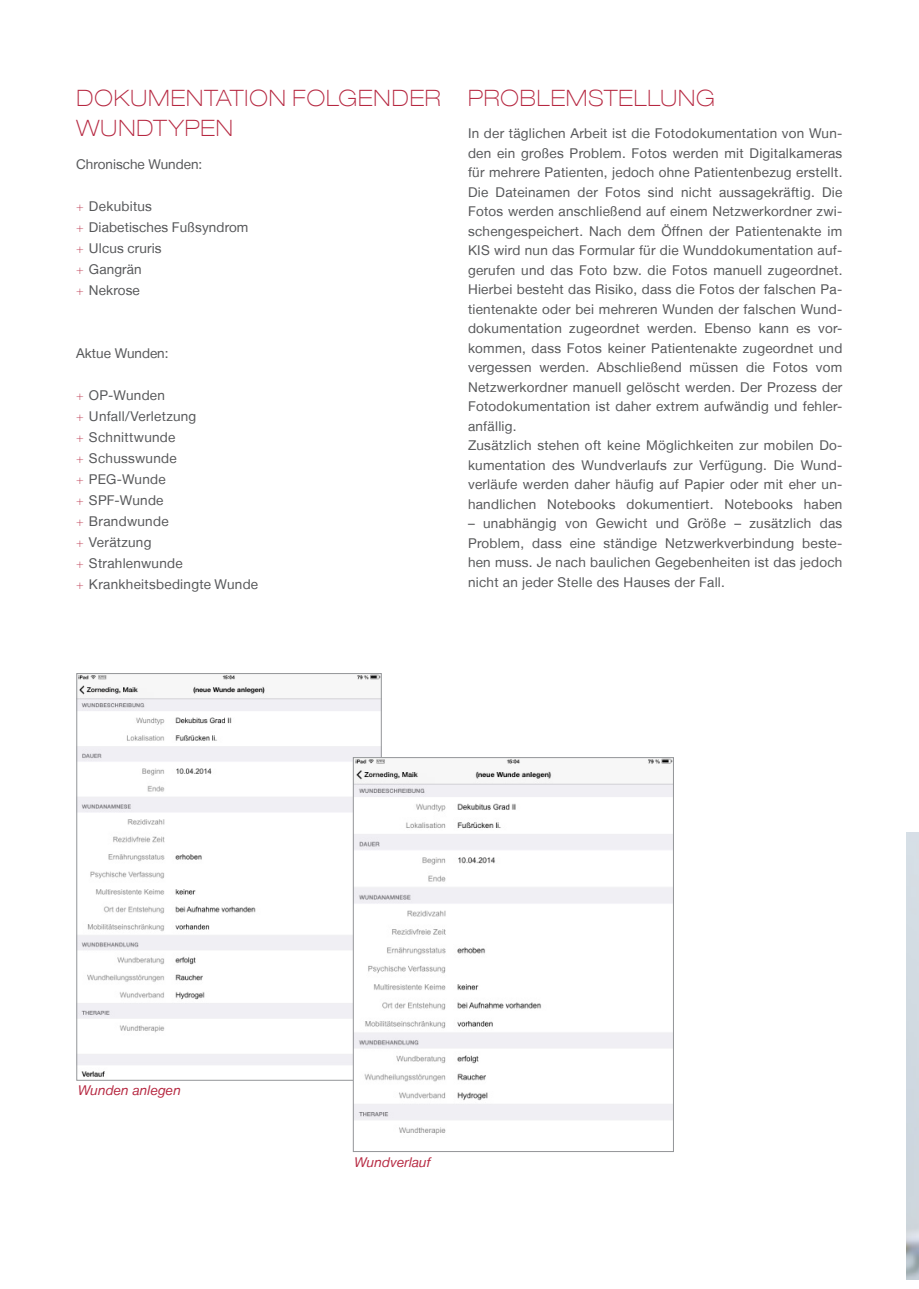
<style>
.page{position:relative;width:919px;height:1289px;background:#fff}
.page>*{position:absolute;margin:0;border:0;box-sizing:border-box;transform-origin:0 0}
.t1{font:100 expanded 22.5px/30px "Helvetica Neue LT";letter-spacing:.04em;color:#b62841}
.t2{font:13.5px/19.5px "Helvetica Neue LT";letter-spacing:.02em;color:#57585a}
.t3{font:13.5px "Helvetica Neue LT";color:#57585a}
.t4{font:italic 13.5px "Helvetica Neue LT";letter-spacing:.01em;color:#b62841}
.s1{font-weight:100;font-stretch:condensed;font-size:12.75px;color:#b62841}
</style>
<div class="page">
<img style="left:79px;top:675px;width:300px;height:403px">
<img style="left:355px;top:759px;width:316px;height:376px">
<div style="left:353px;top:757px;width:320px;height:394px;border:1px solid #939598"></div>
<h1 class="t1" style="left:77px;top:83px;width:365px">DOKUMENTATION FOLGENDER<br>WUNDTYPEN</h1>
<p class="t3" style="left:76px;top:156px;width:128px">Chronische Wunden:</p>
<p class="t2" style="left:76px;top:196px;width:174px;line-height:21px"><span class="s1">+</span> Dekubitus<br><span class="s1">+</span> Diabetisches Fußsyndrom <span class="s1">+</span> Ulcus cruris<br><span class="s1">+</span> Gangrän<br><span class="s1">+</span> Nekrose</p>
<p class="t3" style="left:76px;top:345px;width:94px">Aktue Wunden:</p>
<p class="t2" style="left:76px;top:385px;width:183px;line-height:21px"><span class="s1">+</span> OP-Wunden<br><span class="s1">+</span> Unfall/Verletzung<br><span class="s1">+</span> Schnittwunde<br><span class="s1">+</span> Schusswunde<br><span class="s1">+</span> PEG-Wunde<br><span class="s1">+</span> SPF-Wunde<br><span class="s1">+</span> Brandwunde<br><span class="s1">+</span> Verätzung<br><span class="s1">+</span> Strahlenwunde<br><span class="s1">+</span> Krankheitsbedingte Wunde</p>
<h1 class="t1" style="left:468px;top:83px;width:248px">PROBLEMSTELLUNG</h1>
<p class="t2" style="left:468px;top:123px;width:376px">In der täglichen Arbeit ist die Fotodokumentation von Wun&shy;den ein großes Problem. Fotos werden mit Digitalkameras für mehrere Patienten, jedoch ohne Patientenbezug erstellt.<br>Die Dateinamen der Fotos sind nicht aussagekräftig. Die Fotos werden anschließend auf einem Netzwerkordner zwi&shy;schengespeichert. Nach dem Öffnen der Patientenakte im KIS wird nun das Formular für die Wunddokumentation auf&shy;gerufen und das Foto bzw. die Fotos manuell zugeordnet.<br>Hierbei besteht das Risiko, dass die Fotos der falschen Pa&shy;tientenakte oder bei mehreren Wunden der falschen Wund&shy;dokumentation zugeordnet werden. Ebenso kann es vor&shy;kommen, dass Fotos keiner Patientenakte zugeordnet und vergessen werden. Abschließend müssen die Fotos vom Netzwerkordner manuell gelöscht werden. Der Prozess der Fotodokumentation ist daher extrem aufwändig und fehler&shy;anfällig.<br>Zusätzlich stehen oft keine Möglichkeiten zur mobilen Do&shy;kumentation des Wundverlaufs zur Verfügung. Die Wund&shy;verläufe werden daher häufig auf Papier oder mit eher un&shy;handlichen Notebooks dokumentiert. Notebooks haben</p>
<p class="t2" style="left:468px;top:513px;width:376px;text-align:justify">– unabhängig von Gewicht und Größe – zusätzlich das Problem, dass eine ständige Netzwerkverbindung beste&shy;hen muss. Je nach baulichen Gegebenheiten ist das jedoch nicht an jeder Stelle des Hauses der Fall.</p>
<p class="t4" style="left:78px;top:1081px;width:104px">Wunden anlegen</p>
<p class="t4" style="left:354px;top:1154px;width:78px">Wundverlauf</p>
</div>
